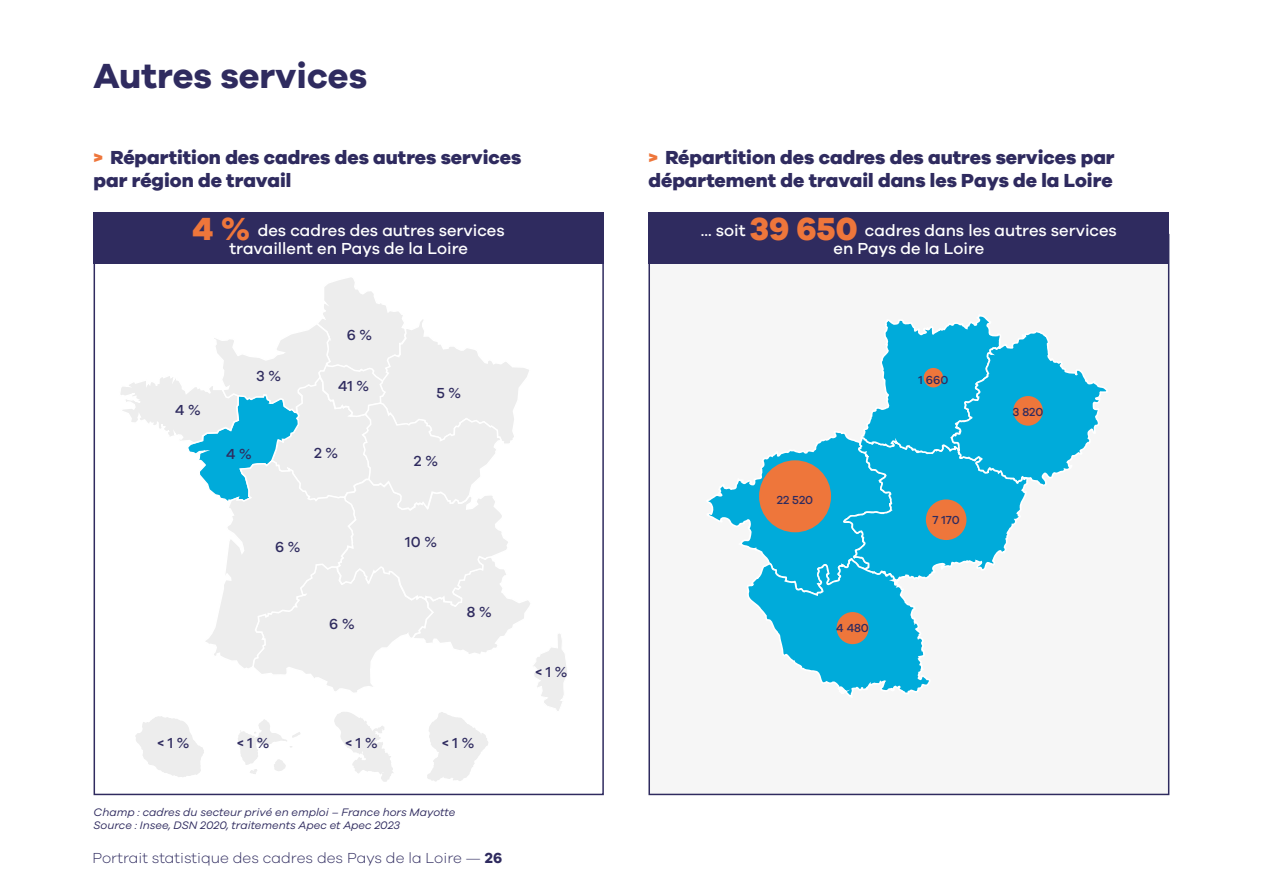
<style>
.page{position:relative;width:1263px;height:893px;background:#fff}
.page>*{position:absolute;margin:0;border:0;box-sizing:border-box;transform-origin:0 0}
.t1{font:700 36px "Galano Grotesque";color:#2f2b5f}
.t2{font:800 19.5px/22.5px "Galano Grotesque";color:#2f2b5f}
.t3{font:500 16.5px/18px "Galano Grotesque";color:#fff;text-align:center}
.t4{font:300 15px "Galano Grotesque";color:#2f2b5f}
.t5{font:500 15px "Galano Grotesque";color:#2f2b5f}
.t6{font:500 12px "Galano Grotesque";color:#2f2b5f}
.t7{font:italic 11.25px/13.5px "Galano Grotesque";color:#2f2b5f}
.s1{color:#ee763b}
.s2{font-weight:800;font-size:33px;color:#ee763b}
.s3{font-weight:700}
</style>
<div class="page">
<div style="left:648px;top:234px;width:521px;height:561px;background:#f6f6f6;border:2px solid #2f2b5f"></div>
<svg style="left:120px;top:277px;width:447px;height:505px"></svg>
<div style="left:648px;top:213px;width:521px;height:51px;background:#2f2b5f"></div>
<div style="left:94px;top:213px;width:510px;height:51px;background:#2f2b5f"></div>
<svg style="left:708px;top:316px;width:399px;height:379px"></svg>
<div style="left:759px;top:460px;width:72px;height:72px;background:#ee763b;border-radius:50%"></div>
<div style="left:836px;top:612px;width:33px;height:32px;background:#ee763b;border-radius:50%"></div>
<div style="left:926px;top:499px;width:40px;height:41px;background:#ee763b;border-radius:50%"></div>
<div style="left:924px;top:368px;width:19px;height:19px;background:#ee763b;border-radius:50%"></div>
<div style="left:1013px;top:396px;width:30px;height:30px;background:#ee763b;border-radius:50%"></div>
<h1 class="t1" style="left:94px;top:54px;width:275px">Autres services</h1>
<p class="t2" style="left:94px;top:146px;width:429px"><span class="s1">&gt;</span> Répartition des cadres des autres services par région de travail</p>
<p class="t3" style="left:193px;top:221px;width:314px"><span class="s2">4 %</span> des cadres des autres services travaillent en Pays de la Loire</p>
<p class="t5" style="left:175px;top:401px;width:27px">4 %</p>
<p class="t5" style="left:256px;top:367px;width:26px">3 %</p>
<p class="t5" style="left:347px;top:325px;width:27px">6 %</p>
<p class="t5" style="left:338px;top:377px;width:32px">41 %</p>
<p class="t5" style="left:226px;top:445px;width:27px">4 %</p>
<p class="t5" style="left:314px;top:444px;width:26px">2 %</p>
<p class="t5" style="left:275px;top:538px;width:27px">6 %</p>
<p class="t5" style="left:329px;top:615px;width:27px">6 %</p>
<p class="t5" style="left:436px;top:384px;width:26px">5 %</p>
<p class="t5" style="left:414px;top:451px;width:26px">2 %</p>
<p class="t5" style="left:405px;top:533px;width:33px">10 %</p>
<p class="t5" style="left:467px;top:603px;width:26px">8 %</p>
<p class="t5" style="left:157px;top:733px;width:34px">&lt; 1 %</p>
<p class="t5" style="left:237px;top:733px;width:34px">&lt; 1 %</p>
<p class="t5" style="left:346px;top:733px;width:34px">&lt; 1 %</p>
<p class="t5" style="left:442px;top:733px;width:34px">&lt; 1 %</p>
<p class="t7" style="left:94px;top:805px;width:363px">Champ : cadres du secteur privé en emploi – France hors Mayotte<br>Source : Insee, DSN 2020, traitements Apec et Apec 2023</p>
<p class="t4" style="left:92px;top:849px;width:411px">Portrait statistique des cadres des Pays de la Loire — <span class="s3">26</span></p>
<p class="t5" style="left:535px;top:662px;width:34px">&lt; 1 %</p>
<p class="t2" style="left:648px;top:146px;width:468px"><span class="s1">&gt;</span> Répartition des cadres des autres services par département de travail dans les Pays de la Loire</p>
<p class="t3" style="left:701px;top:221px;width:417px">... soit <span class="s2">39 650</span> cadres dans les autres services en Pays de la Loire</p>
<p class="t6" style="left:777px;top:493px;width:38px">22 520</p>
<p class="t6" style="left:836px;top:621px;width:34px">4 480</p>
<p class="t6" style="left:918px;top:373px;width:31px">1 660</p>
<p class="t6" style="left:932px;top:513px;width:29px">7 170</p>
<p class="t6" style="left:1012px;top:405px;width:32px">3 820</p>
</div>
